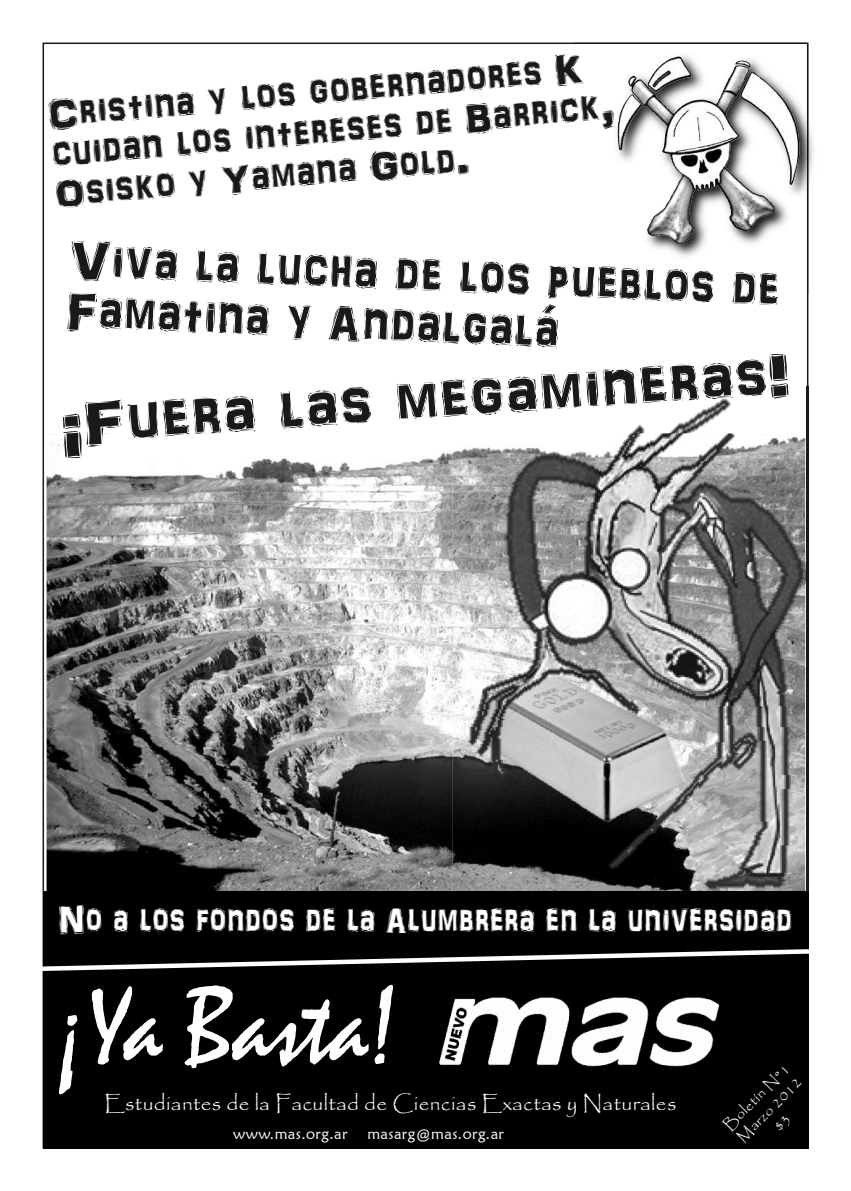
<style>
.page{position:relative;width:851px;height:1191px;background:#fff}
.page>*{position:absolute;margin:0;border:0;box-sizing:border-box;transform-origin:0 0}
.t1{font:105.15px "Mistral";color:#fff;scale:.91 1}
.t2{font:63.6px "ARDARLING";color:#191919;scale:1.12 1}
.t3{font:54.9px/50.2px "ARDARLING";color:#191919;scale:.96 1}
.t4{font:42.15px/39.9px "ARDARLING";color:#191919}
.t5{font:39.15px "ARDARLING";color:#fff;scale:.86 1}
.t6{font:21px "Papyrus";letter-spacing:.015em;color:#fff}
.t7{font:15px "Maiandra GD";letter-spacing:.03em;color:#fff}
.t8{font:15px/18px "Papyrus";color:#fff;text-align:center}
</style>
<div class="page">
<img style="left:47px;top:433px;width:406px;height:458px">
<div style="left:43px;top:891px;width:765px;height:257px;background:#000"></div>
<img style="left:453px;top:386px;width:356px;height:532px">
<img style="left:805px;top:386px;width:3px;height:505px">
<img style="left:454px;top:677px;width:238px;height:155px">
<img style="left:569px;top:42px;width:245px;height:252px">
<img style="left:573px;top:43px;width:234px;height:251px">
<img style="left:774px;top:72px;width:25px;height:113px">
<img style="left:628px;top:56px;width:146px;height:188px">
<img style="left:617px;top:94px;width:24px;height:56px">
<svg style="left:42px;top:946px;width:767px;height:27px"></svg>
<img style="left:438px;top:997px;width:281px;height:70px">
<p class="t4" style="left:46px;top:92px;width:573px;rotate:-5deg">Cristina y los gobernadores K cuidan los intereses de Barrick,<br>Osisko y Yamana Gold.</p>
<h3 class="t3" style="left:69px;top:232px;width:742px;rotate:2deg">Viva la lucha de los pueblos de<br>Famatina y Andalgalá</h3>
<h2 class="t2" style="left:56px;top:380px;width:654px;rotate:-4deg">¡Fuera las megamineras!</h2>
<p class="t5" style="left:58px;top:891px;width:855px">No a los fondos de la Alumbrera en la universidad</p>
<h1 class="t1" style="left:56px;top:984px;width:379px">¡Ya Basta!</h1>
<p class="t6" style="left:104px;top:1090px;width:573px">Estudiantes de la Facultad de Ciencias Exactas y Naturales</p>
<p class="t7" style="left:233px;top:1124px;width:116px">www.mas.org.ar</p>
<p class="t7" style="left:367px;top:1124px;width:138px">masarg@mas.org.ar</p>
<p class="t8" style="left:719px;top:1120px;width:88px;rotate:-45deg">Boletín N°1<br>Marzo 2012 $3</p>
</div>
